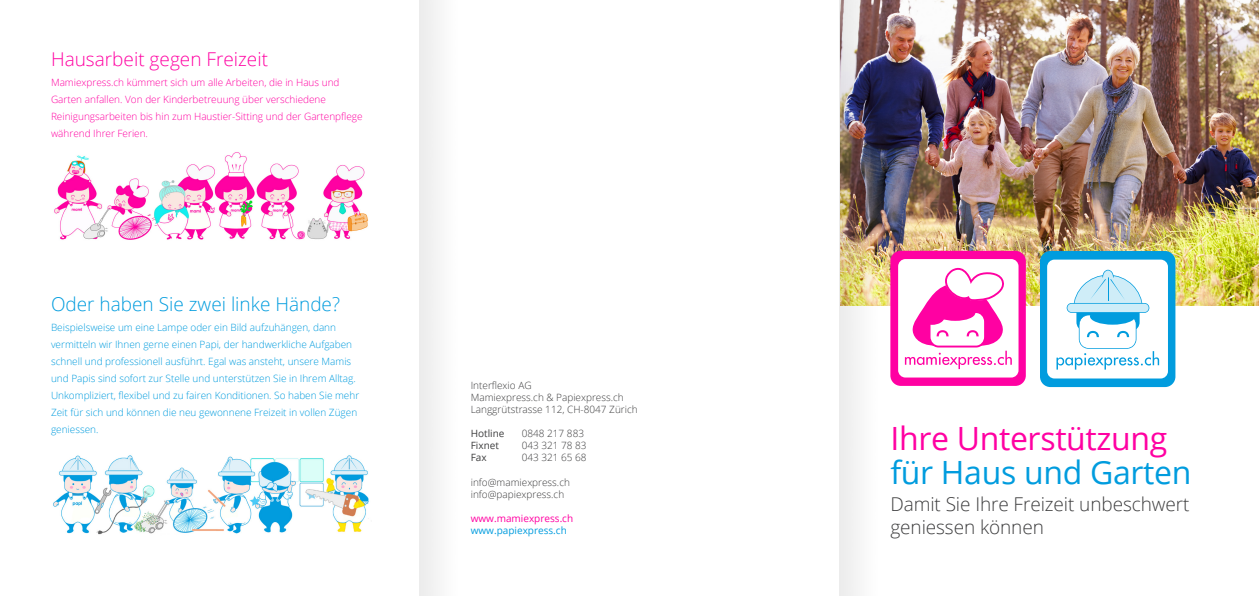
<style>
.page{position:relative;width:1259px;height:596px;background:#fff}
.page>*{position:absolute;margin:0;border:0;box-sizing:border-box;transform-origin:0 0}
.t1{font:32px "Open Sans";letter-spacing:-.01em;color:#ff01a2}
.t2{font:32px "Open Sans";letter-spacing:-.01em;color:#019cde}
.t3{font:300 19px/22.8px "Open Sans";letter-spacing:-.005em;color:#3e3e3f}
.t4{font:300 19px "Open Sans";color:#019cde}
.t5{font:300 19px "Open Sans";color:#ff01a2}
.t6{font:300 10px/17px "Open Sans";color:#019cde}
.t7{font:300 10px/17px "Open Sans";color:#ff01a2}
.t8{font:300 10px "Open Sans";color:#3e3e3f}
.t9{font:10px "Open Sans";color:#ff01a2}
.t10{font:10px "Open Sans";color:#019cde}
.t11{font:10px "Open Sans";color:#3e3e3f}
</style>
<div class="page">
<img style="left:1049px;top:0;width:210px;height:305px">
<img style="left:54px;top:152px;width:314px;height:88px">
<img style="left:53px;top:455px;width:316px;height:80px">
<div style="left:1040px;top:251px;width:135px;height:136px;background:#019cde;border-radius:10px"></div>
<div style="left:1047px;top:259px;width:121px;height:119px;background:#fff;border-radius:7px"></div>
<svg style="left:1056px;top:269px;width:103px;height:100px"></svg>
<img style="left:839px;top:0;width:210px;height:595px">
<p class="t5" style="left:51px;top:46px;width:218px">Hausarbeit gegen Freizeit</p>
<p class="t7" style="left:51px;top:73px;width:313px">Mamiexpress.ch kümmert sich um alle Arbeiten, die in Haus und Garten anfallen. Von der Kinderbetreuung über verschiedene Reinigungsarbeiten bis hin zum Haustier-Sitting und der Gartenpflege während Ihrer Ferien.</p>
<p class="t4" style="left:51px;top:291px;width:290px">Oder haben Sie zwei linke Hände?</p>
<p class="t6" style="left:51px;top:318px;width:310px">Beispielsweise um eine Lampe oder ein Bild aufzuhängen, dann vermitteln wir Ihnen gerne einen Papi, der handwerkliche Aufgaben schnell und professionell ausführt. Egal was ansteht, unsere Mamis und Papis sind sofort zur Stelle und unterstützen Sie in Ihrem Alltag.<br>Unkompliziert, flexibel und zu fairen Konditionen. So haben Sie mehr Zeit für sich und können die neu gewonnene Freizeit in vollen Zügen geniessen.</p>
<p class="t8" style="left:471px;top:378px;width:62px">Interflexio AG</p>
<p class="t8" style="left:471px;top:390px;width:155px">Mamiexpress.ch &amp; Papiexpress.ch</p>
<p class="t8" style="left:471px;top:402px;width:168px">Langgrütstrasse 112, CH-8047 Zürich</p>
<p class="t11" style="left:471px;top:426px;width:35px">Hotline</p>
<p class="t8" style="left:522px;top:426px;width:64px">0848 217 883</p>
<p class="t11" style="left:471px;top:438px;width:30px">Fixnet</p>
<p class="t8" style="left:522px;top:438px;width:66px">043 321 78 83</p>
<p class="t11" style="left:471px;top:450px;width:17px">Fax</p>
<p class="t8" style="left:522px;top:450px;width:66px">043 321 65 68</p>
<p class="t8" style="left:471px;top:474px;width:101px">info@mamiexpress.ch</p>
<p class="t8" style="left:471px;top:486px;width:95px">info@papiexpress.ch</p>
<p class="t9" style="left:471px;top:510px;width:104px">www.mamiexpress.ch</p>
<p class="t10" style="left:471px;top:522px;width:98px">www.papiexpress.ch</p>
<p class="t1" style="left:890px;top:416px;width:279px">Ihre Unterstützung</p>
<p class="t2" style="left:890px;top:450px;width:303px">für Haus und Garten</p>
<p class="t3" style="left:890px;top:492px;width:301px">Damit Sie Ihre Freizeit unbeschwert geniessen können</p>
</div>
